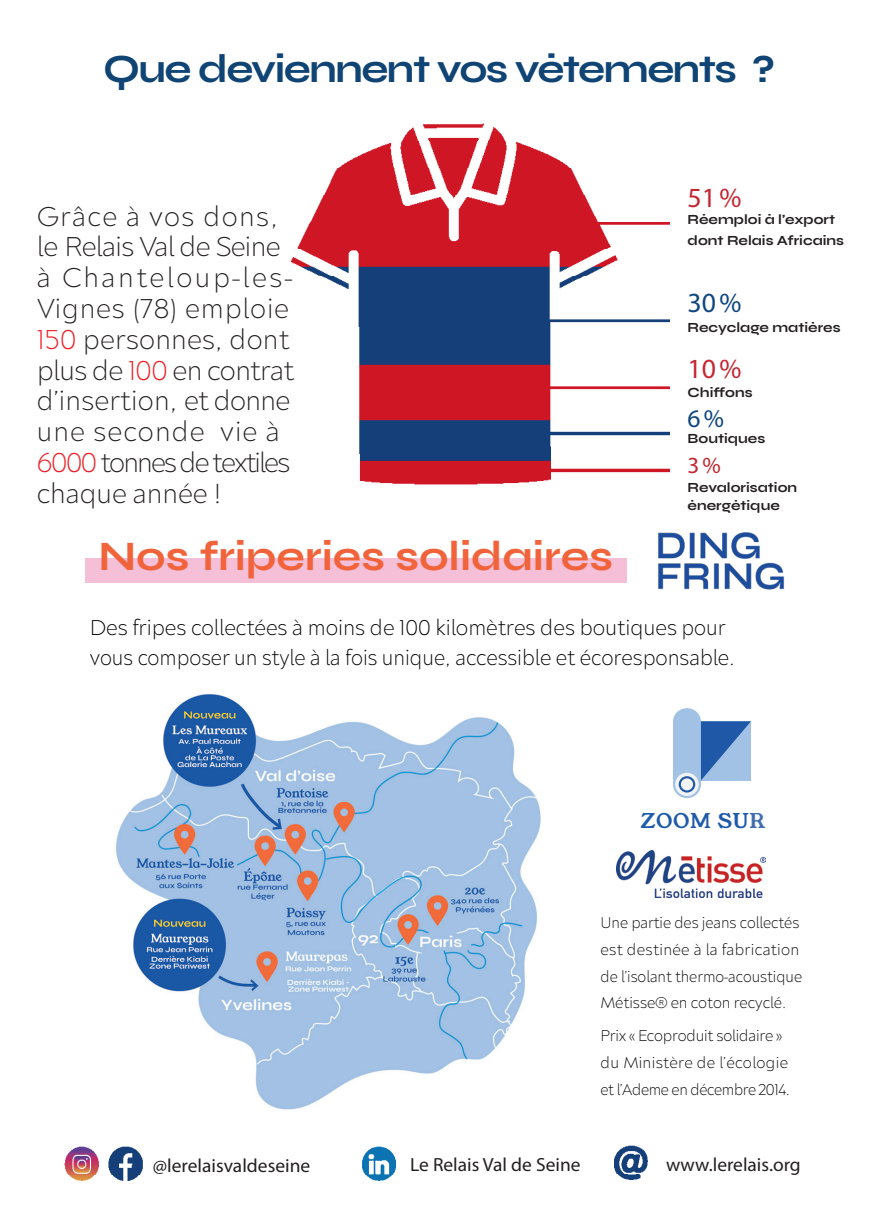
<style>
.page{position:relative;width:874px;height:1225px;background:#fff}
.page>*{position:absolute;margin:0;border:0;box-sizing:border-box;transform-origin:0 0}
.t1{font:700 42px "Syne";color:#f1633b}
.texte_base{font:700 40px "Syne";letter-spacing:-.04em;color:#0f4474}
.t2{font:200 28px/30.8px "Neufreit";letter-spacing:.01em;color:#231f20}
.t3{font:200 28px/30.8px "Neufreit";letter-spacing:-.06em;color:#231f20}
.t4{font:27.8px "Myriad Pro";color:#c42632}
.t5{font:27.8px "Myriad Pro";color:#0f467f}
.t6{font:25.4px "Myriad Pro";color:#0f467f}
.t7{font:23.2px "Myriad Pro";color:#c42632}
.t8{font:200 22px "Neufreit";color:#000001}
.t9{font:20px "Young Serif";letter-spacing:.015em;color:#1f5baa}
.t10{font:19px "Myriad Pro";color:#231f20}
.t11{font:200 16px "Neufreit";color:#000001}
.t12{font:200 16px "Neufreit";letter-spacing:.02em;color:#000001}
.t13{font:200 16px "Neufreit";letter-spacing:-.02em;color:#000001}
.t14{font:700 14px "Syne";color:#231f20}
.s1{color:#ee1d23}
.s2{color:#416fb0}
</style>
<div class="page">
<img style="left:614px;top:1145px;width:32px;height:34px">
<img style="left:290px;top:123px;width:380px;height:362px">
<div style="left:85px;top:558px;width:541px;height:24px;background:#f5bfd8"></div>
<img style="left:626px;top:532px;width:159px;height:58px">
<img style="left:116px;top:694px;width:425px;height:416px">
<img style="left:64px;top:1146px;width:79px;height:34px">
<img style="left:362px;top:1146px;width:35px;height:34px">
<img style="left:616px;top:851px;width:149px;height:46px">
<svg style="left:673px;top:708px;width:77px;height:90px"></svg>
<p class="texte_base" style="left:103px;top:46px;width:673px">Que deviennent vos vêtements ?</p>
<p class="t2" style="left:37px;top:200px;width:259px">Grâce à vos dons, le Relais Val de Seine à Chanteloup-les-<br>Vignes (78) emploie<br><span class="s1">150</span> personnes, dont plus de <span class="s1">100</span> en contrat d’insertion, et donne une seconde vie à</p>
<p class="t3" style="left:37px;top:446px;width:255px"><span class="s1">6000</span> tonnes de textiles chaque année !</p>
<p class="t1" style="left:98px;top:531px;width:516px">Nos friperies solidaires</p>
<p class="t4" style="left:687px;top:181px;width:55px">51%</p>
<p class="t14" style="left:687px;top:211px;width:149px">Réemploi à l’export</p>
<p class="t14" style="left:687px;top:232px;width:158px">dont Relais Africains</p>
<p class="t5" style="left:687px;top:285px;width:55px">30%</p>
<p class="t14" style="left:687px;top:320px;width:154px">Recyclage matières</p>
<p class="t4" style="left:687px;top:352px;width:55px">10%</p>
<p class="t14" style="left:687px;top:384px;width:66px">Chiffons</p>
<p class="t6" style="left:687px;top:403px;width:38px">6%</p>
<p class="t14" style="left:687px;top:430px;width:79px">Boutiques</p>
<p class="t7" style="left:687px;top:451px;width:35px">3%</p>
<p class="t14" style="left:687px;top:479px;width:111px">Revalorisation</p>
<p class="t14" style="left:687px;top:497px;width:94px">énergétique</p>
<p class="t8" style="left:90px;top:614px;width:637px">Des fripes collectées à moins de 100 kilomètres des boutiques pour</p>
<p class="t8" style="left:90px;top:644px;width:646px">vous composer un style à la fois unique, accessible et écoresponsable.</p>
<p class="t9" style="left:640px;top:807px;width:126px">ZOOM SU<span class="s2">R</span></p>
<p class="t11" style="left:600px;top:913px;width:200px">Une partie des jeans collectés</p>
<p class="t12" style="left:600px;top:939px;width:200px">est destinée à la fabrication</p>
<p class="t11" style="left:600px;top:966px;width:203px">de l’isolant thermo-acoustique</p>
<p class="t11" style="left:600px;top:993px;width:187px">Métisse® en coton recyclé.</p>
<p class="t11" style="left:600px;top:1026px;width:183px">Prix « Ecoproduit solidaire »</p>
<p class="t12" style="left:600px;top:1053px;width:189px">du Ministère de l’écologie</p>
<p class="t13" style="left:600px;top:1080px;width:191px">et l’Ademe en décembre 2014.</p>
<p class="t10" style="left:153px;top:1154px;width:159px">@lerelaisvaldeseine</p>
<p class="t10" style="left:410px;top:1152px;width:172px">Le Relais Val de Seine</p>
<p class="t10" style="left:665px;top:1152px;width:136px">www.lerelais.org</p>
</div>
